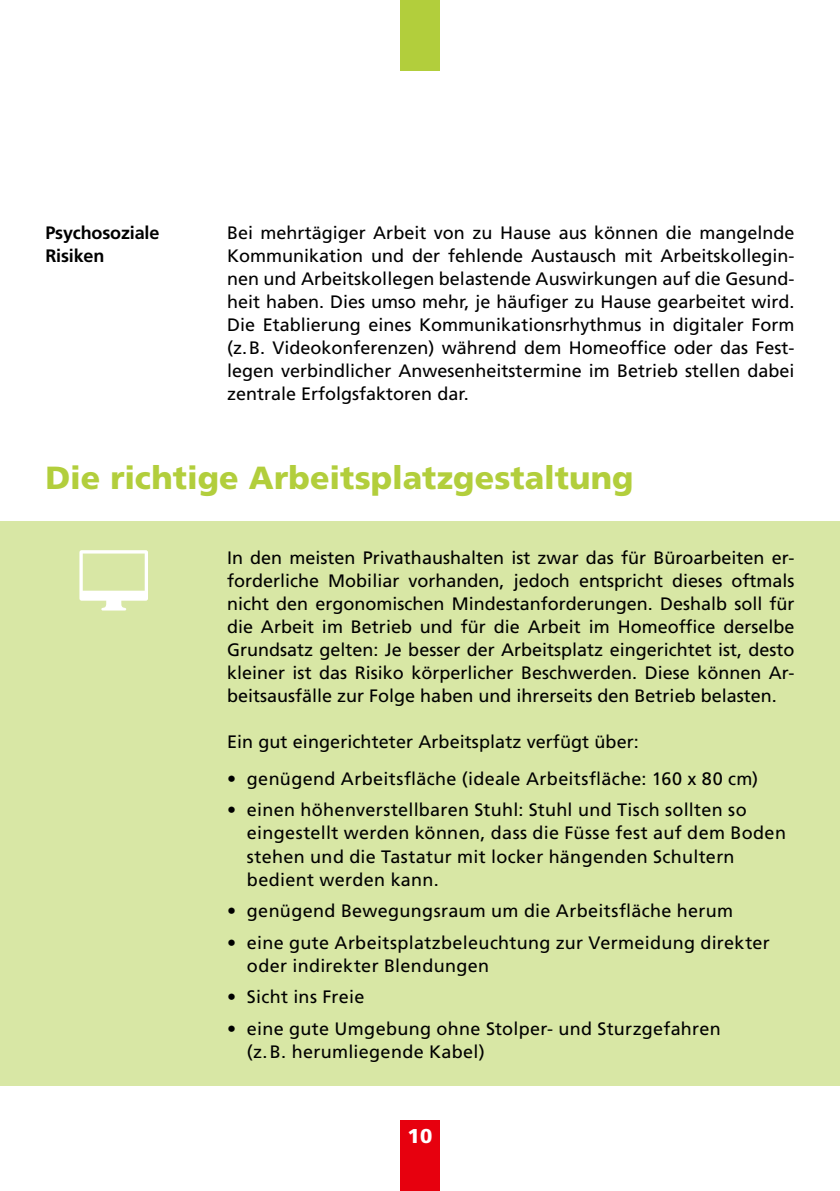
<style>
.page{position:relative;width:840px;height:1191px;background:#fff}
.page>*{position:absolute;margin:0;border:0;box-sizing:border-box;transform-origin:0 0}
.UG_Titel{font:900 32px "Frutiger LT Pro";color:#b2ce3c}
.t1{font:900 20px "Frutiger LT Pro";color:#fff}
.Grundtext__Fliesstex{font:18px/23px "Frutiger LT Pro";letter-spacing:.015em;color:#000}
.Bullet_Points{font:18px/23px "Frutiger LT Pro";color:#000;text-align:justify}
.Bullet_Points-2{font:700 18px/23px "Frutiger LT Pro";letter-spacing:-.01em;color:#000}
</style>
<div class="page">
<div style="left:400px;top:0;width:39px;height:71px;background:#b2ce3c"></div>
<div style="left:400px;top:1120px;width:39px;height:71px;background:#e7000e"></div>
<div style="left:0;top:522px;width:839px;height:564px;background:#d8e7a5"></div>
<svg style="left:79px;top:550px;width:69px;height:60px"></svg>
<p class="Bullet_Points-2" style="left:45px;top:221px;width:115px">Psychosoziale<br>Risiken</p>
<p class="Grundtext__Fliesstex" style="left:227px;top:221px;width:568px;text-align:justify">Bei mehrtägiger Arbeit von zu Hause aus können die mangelnde Kommunikation und der fehlende Austausch mit Arbeitskollegin&shy;nen und Arbeitskollegen belastende Auswirkungen auf die Gesund&shy;heit haben. Dies umso mehr, je häufiger zu Hause gearbeitet wird.<br>Die Etablierung eines Kommunikationsrhythmus in digitaler Form (z.B. Videokonferenzen) während dem Homeoffice oder das Fest&shy;legen verbindlicher Anwesenheitstermine im Betrieb stellen dabei zentrale Erfolgsfaktoren dar.</p>
<p class="UG_Titel" style="left:45px;top:459px;width:589px">Die richtige Arbeitsplatzgestaltung</p>
<p class="Bullet_Points" style="left:227px;top:546px;width:568px">In den meisten Privathaushalten ist zwar das für Büroarbeiten er&shy;forderliche Mobiliar vorhanden, jedoch entspricht dieses oftmals nicht den ergonomischen Mindestanforderungen. Deshalb soll für die Arbeit im Betrieb und für die Arbeit im Homeoffice derselbe Grundsatz gelten: Je besser der Arbeitsplatz eingerichtet ist, desto kleiner ist das Risiko körperlicher Beschwerden. Diese können Ar&shy;beitsausfälle zur Folge haben und ihrerseits den Betrieb belasten.</p>
<p class="Bullet_Points" style="left:227px;top:730px;width:413px">Ein gut eingerichteter Arbeitsplatz verfügt über:</p>
<p class="Grundtext__Fliesstex" style="left:227px;top:767px;width:532px">• genügend Arbeitsfläche (ideale Arbeitsfläche: 160 x 80 cm)</p>
<p class="Grundtext__Fliesstex" style="left:247px;top:799px;width:540px;text-indent:-20px">• einen höhenverstellbaren Stuhl: Stuhl und Tisch sollten so eingestellt werden können, dass die Füsse fest auf dem Boden stehen und die Tastatur mit locker hängenden Schultern bedient werden kann.</p>
<p class="Grundtext__Fliesstex" style="left:227px;top:899px;width:507px">• genügend Bewegungsraum um die Arbeitsfläche herum</p>
<p class="Grundtext__Fliesstex" style="left:247px;top:931px;width:524px;text-indent:-20px">• eine gute Arbeitsplatzbeleuchtung zur Vermeidung direkter oder indirekter Blendungen</p>
<p class="Grundtext__Fliesstex" style="left:227px;top:985px;width:139px">• Sicht ins Freie</p>
<p class="Grundtext__Fliesstex" style="left:247px;top:1017px;width:475px;text-indent:-20px">• eine gute Umgebung ohne Stolper- und Sturzgefahren (z.B. herumliegende Kabel)</p>
<p class="t1" style="left:407px;top:1124px;width:26px">10</p>
</div>
